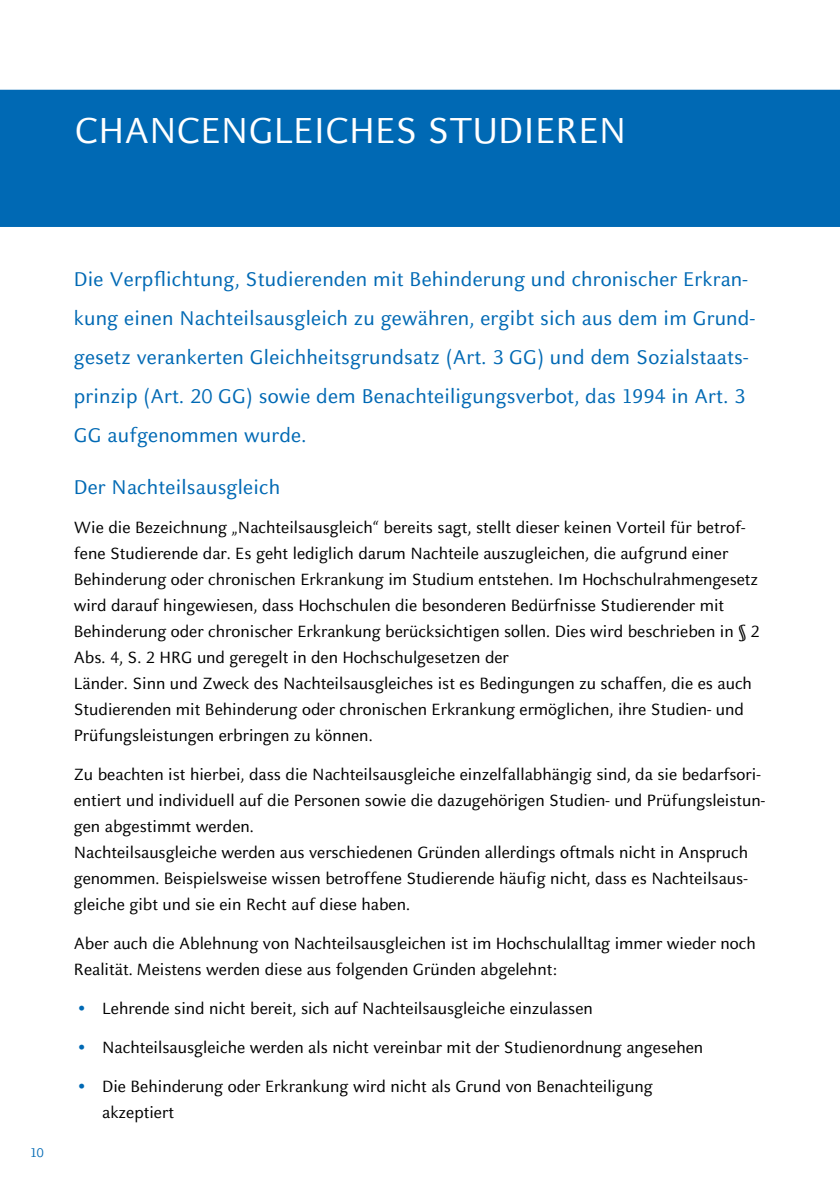
<style>
.page{position:relative;width:840px;height:1191px;background:#fff}
.page>*{position:absolute;margin:0;border:0;box-sizing:border-box;transform-origin:0 0}
.t1{font:40px "HHU Celeste Sans";color:#fff}
.t2{font:22px/39px "HHU Celeste Sans";letter-spacing:.01em;color:#0069b4}
.t3{font:18px/26px "HHU Celeste Sans";color:#000}
.t4{font:14px "HHU Celeste Sans";color:#0069b4}
.s1{font-size:27px;color:#0069b4}
</style>
<div class="page">
<div style="left:0;top:90px;width:839px;height:137px;background:#0069b4"></div>
<h1 class="t1" style="left:75px;top:105px;width:553px">CHANCENGLEICHES STUDIEREN</h1>
<p class="t4" style="left:30px;top:1143px;width:15px">10</p>
<p class="t2" style="left:74px;top:259px;width:682px">Die Verpflichtung, Studierenden mit Behinderung und chronischer Erkran&shy;kung einen Nachteilsausgleich zu gewähren, ergibt sich aus dem im Grund&shy;gesetz verankerten Gleichheitsgrundsatz (Art. 3 GG) und dem Sozialstaats&shy;prinzip (Art. 20 GG) sowie dem Benachteiligungsverbot, das 1994 in Art. 3<br>GG aufgenommen wurde.</p>
<p class="t2" style="left:74px;top:467px;width:208px">Der Nachteilsausgleich</p>
<p class="t3" style="left:74px;top:514px;width:687px">Wie die Bezeichnung „Nachteilsausgleich“ bereits sagt, stellt dieser keinen Vorteil für betrof&shy;fene Studierende dar. Es geht lediglich darum Nachteile auszugleichen, die aufgrund einer Behinderung oder chronischen Erkrankung im Studium entstehen. Im Hochschulrahmengesetz wird darauf hingewiesen, dass Hochschulen die besonderen Bedürfnisse Studierender mit Behinderung oder chronischer Erkrankung berücksichtigen sollen. Dies wird beschrieben in § 2<br>Abs. 4, S. 2 HRG und geregelt in den Hochschulgesetzen der<br>Länder. Sinn und Zweck des Nachteilsausgleiches ist es Bedingungen zu schaffen, die es auch Studierenden mit Behinderung oder chronischen Erkrankung ermöglichen, ihre Studien- und Prüfungsleistungen erbringen zu können.</p>
<p class="t3" style="left:74px;top:760px;width:692px">Zu beachten ist hierbei, dass die Nachteilsausgleiche einzelfallabhängig sind, da sie bedarfsori&shy;entiert und individuell auf die Personen sowie die dazugehörigen Studien- und Prüfungsleistun&shy;gen abgestimmt werden.<br>Nachteilsausgleiche werden aus verschiedenen Gründen allerdings oftmals nicht in Anspruch genommen. Beispielsweise wissen betroffene Studierende häufig nicht, dass es Nachteilsaus&shy;gleiche gibt und sie ein Recht auf diese haben.</p>
<p class="t3" style="left:74px;top:929px;width:683px">Aber auch die Ablehnung von Nachteilsausgleichen ist im Hochschulalltag immer wieder noch<br>Realität. Meistens werden diese aus folgenden Gründen abgelehnt:</p>
<p class="t3" style="left:78px;top:995px;width:516px"><span class="s1">•</span> Lehrende sind nicht bereit, sich auf Nachteilsausgleiche einzulassen</p>
<p class="t3" style="left:78px;top:1034px;width:626px"><span class="s1">•</span> Nachteilsausgleiche werden als nicht vereinbar mit der Studienordnung angesehen</p>
<p class="t3" style="left:102px;top:1073px;width:552px;text-indent:-24px"><span class="s1">•</span> Die Behinderung oder Erkrankung wird nicht als Grund von Benachteiligung akzeptiert</p>
</div>
